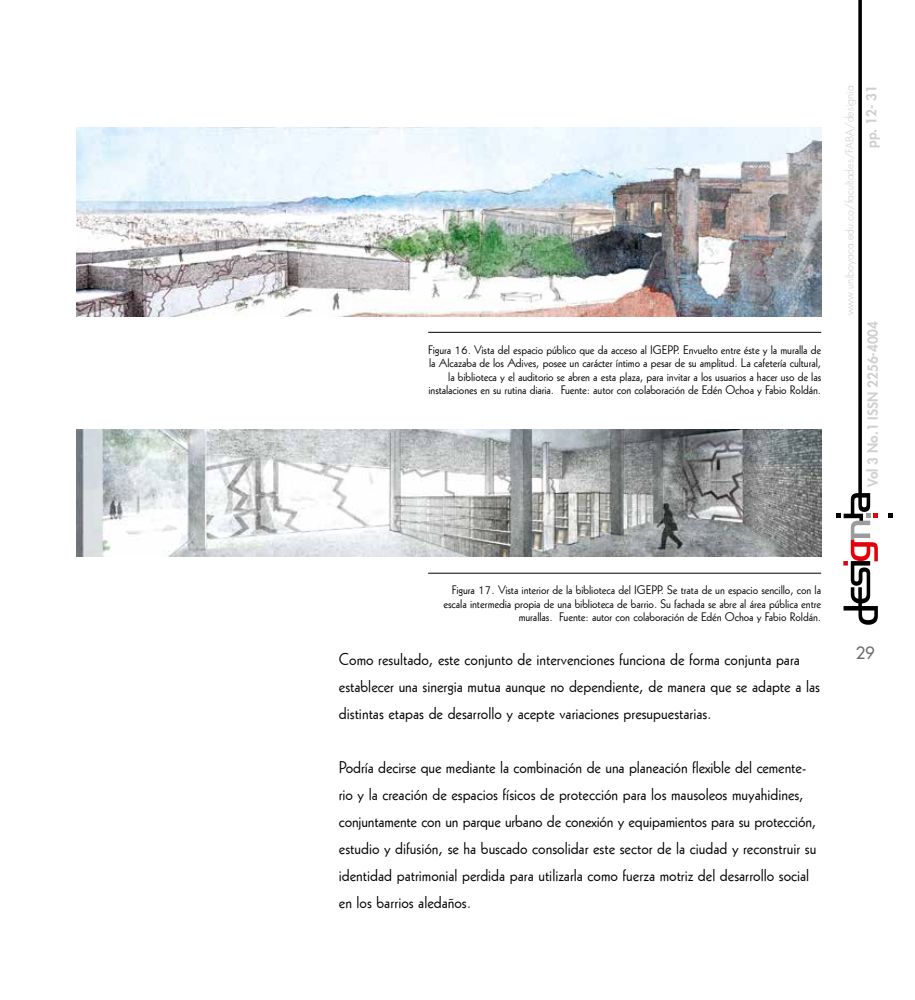
<style>
.page{position:relative;width:915px;height:1000px;background:#fff}
.page>*{position:absolute;margin:0;border:0;box-sizing:border-box;transform-origin:0 0}
.t1{font:16.5px/27px "Geometric 231 BT Roman C";color:#000}
.t2{font:500 16.5px "Futura Std";color:#6e6e6e}
.t3{font:800 13.5px "Futura Std";color:#cfd0d0}
.t4{font:12px/13.5px "Geometric 231 BT Roman C";letter-spacing:-.005em;color:#000;text-align:right}
.t5{font:300 10.5px "Futura Std";color:#c5c6c6}
</style>
<div class="page">
<svg style="left:888px;top:513px;width:4px;height:5px"></svg>
<svg style="left:836px;top:0;width:41px;height:624px"></svg>
<hr style="left:428px;top:332px;width:392px;height:1px;background:#000">
<hr style="left:428px;top:572px;width:392px;height:1px;background:#000">
<img style="left:76px;top:127px;width:744px;height:189px">
<img style="left:76px;top:429px;width:744px;height:127px">
<p class="t4" style="left:428px;top:342px;width:394px">Figura 16. Vista del espacio público que da acceso al IGEPP. Envuelto entre éste y la muralla de la Alcazaba de los Adives, posee un carácter íntimo a pesar de su amplitud. La cafetería cultural, la biblioteca y el auditorio se abren a esta plaza, para invitar a los usuarios a hacer uso de las instalaciones en su rutina diaria. Fuente: autor con colaboración de Edén Ochoa y Fabio Roldán.</p>
<p class="t5" style="left:843px;top:315px;width:231px;rotate:-90deg">www.uniboyaca.edu.co/facultades/FABA/designia</p>
<p class="t3" style="left:862px;top:148px;width:64px;rotate:-90deg">pp. 12- 31</p>
<p class="t3" style="left:864px;top:486px;width:167px;rotate:-90deg">Vol 3 No.1 ISSN 2256-4004</p>
<p class="t4" style="left:443px;top:583px;width:379px">Figura 17. Vista interior de la biblioteca del IGEPP. Se trata de un espacio sencillo, con la escala intermedia propia de una biblioteca de barrio. Su fachada se abre al área pública entre murallas. Fuente: autor con colaboración de Edén Ochoa y Fabio Roldán.</p>
<p class="t1" style="left:339px;top:644px;width:482px">Como resultado, este conjunto de intervenciones funciona de forma conjunta para establecer una sinergia mutua aunque no dependiente, de manera que se adapte a las distintas etapas de desarrollo y acepte variaciones presupuestarias.</p>
<p class="t1" style="left:339px;top:752px;width:479px">Podría decirse que mediante la combinación de una planeación flexible del cemente&shy;rio y la creación de espacios físicos de protección para los mausoleos muyahidines, conjuntamente con un parque urbano de conexión y equipamientos para su protección, estudio y difusión, se ha buscado consolidar este sector de la ciudad y reconstruir su identidad patrimonial perdida para utilizarla como fuerza motriz del desarrollo social en los barrios aledaños.</p>
<p class="t2" style="left:855px;top:642px;width:21px">29</p>
</div>
